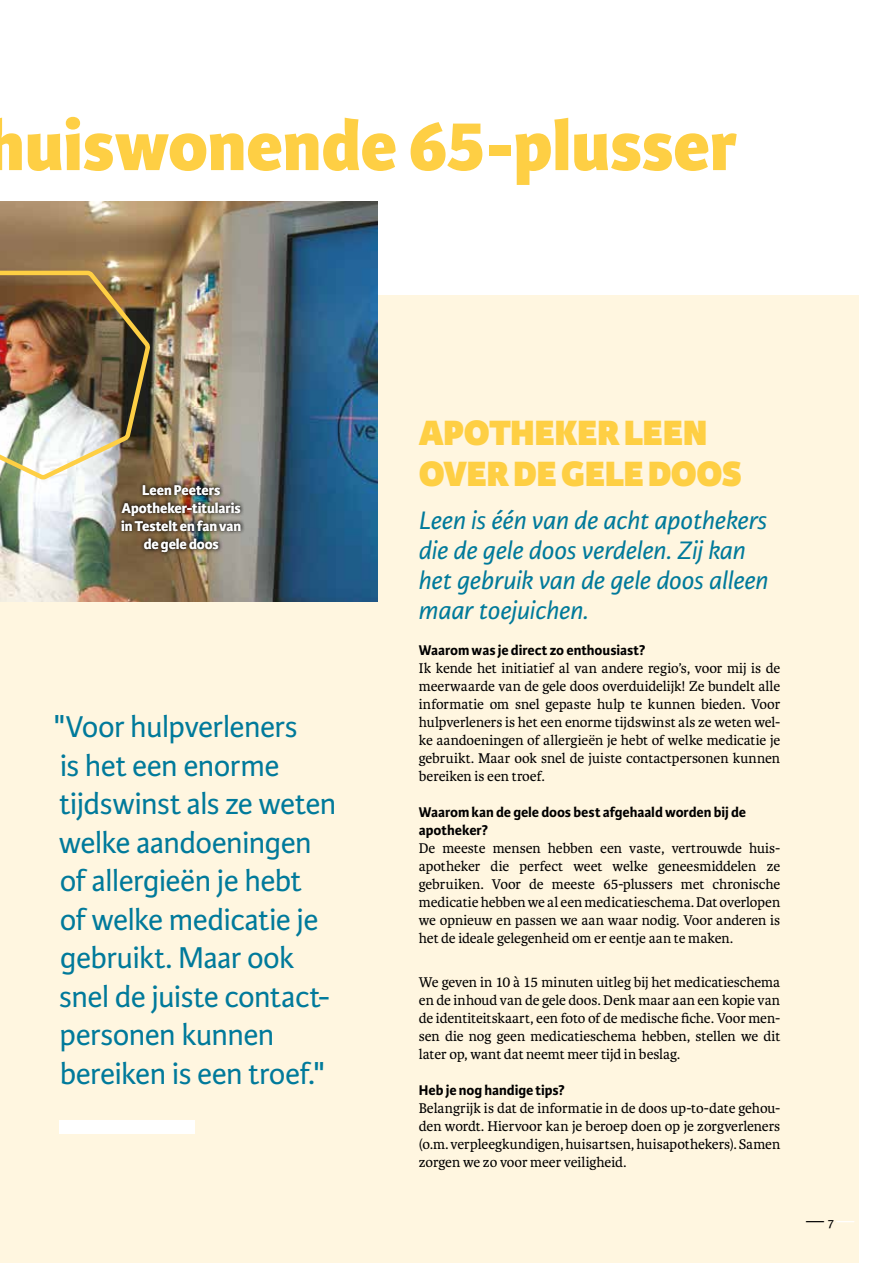
<style>
.page{position:relative;width:893px;height:1263px;background:#fff}
.page>*{position:absolute;margin:0;border:0;box-sizing:border-box;transform-origin:0 0}
.t1{font:800 75px "Karmina Sans";letter-spacing:-.005em;color:#fecf44}
.t2{font:800 37.5px/40.5px "Karmina Sans";letter-spacing:-.01em;color:#fecf44}
.t3{font:32.1px/38.5px "Karmina Sans";letter-spacing:-.02em;color:#007a9b}
.t4{font:italic 27px/30px "Karmina Sans";color:#007a9b}
.t5{font:18px "Karmina";color:#000}
.t6{font:15px/18px "Karmina";letter-spacing:-.005em;color:#000;text-align:justify}
.t7{font:700 15px/18px "Karmina Sans";letter-spacing:-.005em;color:#000}
.t8{font:700 15px/18px "Karmina Sans";letter-spacing:-.005em;color:#fff;text-align:center}
.s1{font-family:"Karmina Sans";font-size:13.5px}
.s2{color:#fff}
</style>
<div class="page">
<div style="left:0;top:295px;width:34px;height:968px;background:#fff6e0"></div>
<div style="left:28px;top:295px;width:831px;height:968px;background:#fff6e0"></div>
<img style="left:0;top:201px;width:377px;height:400px">
<img style="left:0;top:267px;width:153px;height:216px">
<div style="left:118px;top:480px;width:127px;height:76px;background:#000;opacity:.75"></div>
<div style="left:60px;top:1120px;width:135px;height:14px;background:#fff"></div>
<h1 class="t1" style="left:-14px;top:102px;width:753px">huiswonende 65-plusser</h1>
<p class="t8" style="left:121px;top:481px;width:122px">Leen Peeters<br>Apotheker-titularis in Testelt en fan van de gele doos</p>
<h3 class="t3" style="left:53px;top:708px;width:285px">"Voor hulpverleners<br>is het een enorme tijdswinst als ze weten welke aandoeningen of allergieën je hebt<br>of welke medicatie je gebruikt. Maar ook snel de juiste contact&shy;personen kunnen bereiken is een troef."</h3>
<h2 class="t2" style="left:419px;top:414px;width:325px">APOTHEKER LEEN<br>OVER DE GELE DOOS</h2>
<h3 class="t4" style="left:419px;top:505px;width:351px">Leen is één van de acht apothekers die de gele doos verdelen. Zij kan het gebruik van de gele doos alleen maar toejuichen.</h3>
<p class="t7" style="left:419px;top:641px;width:228px">Waarom was je direct zo enthousiast?</p>
<p class="t6" style="left:419px;top:659px;width:363px">Ik kende het initiatief al van andere regio’s, voor mij is de meerwaarde van de gele doos overduidelijk! Ze bundelt alle informatie om snel gepaste hulp te kunnen bieden. Voor hulpverleners is het een enorme tijdswinst als ze weten wel&shy;ke aandoeningen of allergieën je hebt of welke medicatie je gebruikt. Maar ook snel de juiste contactpersonen kunnen bereiken is een troef.</p>
<p class="t7" style="left:419px;top:803px;width:329px">Waarom kan de gele doos best afgehaald worden bij de apotheker?</p>
<p class="t6" style="left:419px;top:839px;width:363px">De meeste mensen hebben een vaste, vertrouwde huis&shy;apotheker die perfect weet welke geneesmiddelen ze gebruiken. Voor de meeste 65-plussers met chronische medicatie hebben we al een medicatieschema. Dat overlopen we opnieuw en passen we aan waar nodig. Voor anderen is het de ideale gelegenheid om er eentje aan te maken.</p>
<p class="t6" style="left:419px;top:973px;width:363px">We geven in 10 à 15 minuten uitleg bij het medicatieschema en de inhoud van de gele doos. Denk maar aan een kopie van de identiteitskaart, een foto of de medische fiche. Voor men&shy;sen die nog geen medicatieschema hebben, stellen we dit later op, want dat neemt meer tijd in beslag.</p>
<p class="t7" style="left:419px;top:1081px;width:148px">Heb je nog handige tips?</p>
<p class="t6" style="left:419px;top:1099px;width:363px">Belangrijk is dat de informatie in de doos up-to-date gehou&shy;den wordt. Hiervoor kan je beroep doen op je zorgverleners (o.m. verpleegkundigen, huisartsen, huisapothekers). Samen zorgen we zo voor meer veiligheid.</p>
<p class="t5" style="left:806px;top:1210px;width:50px">—<span class="s1">7</span><span class="s2">—</span></p>
</div>
